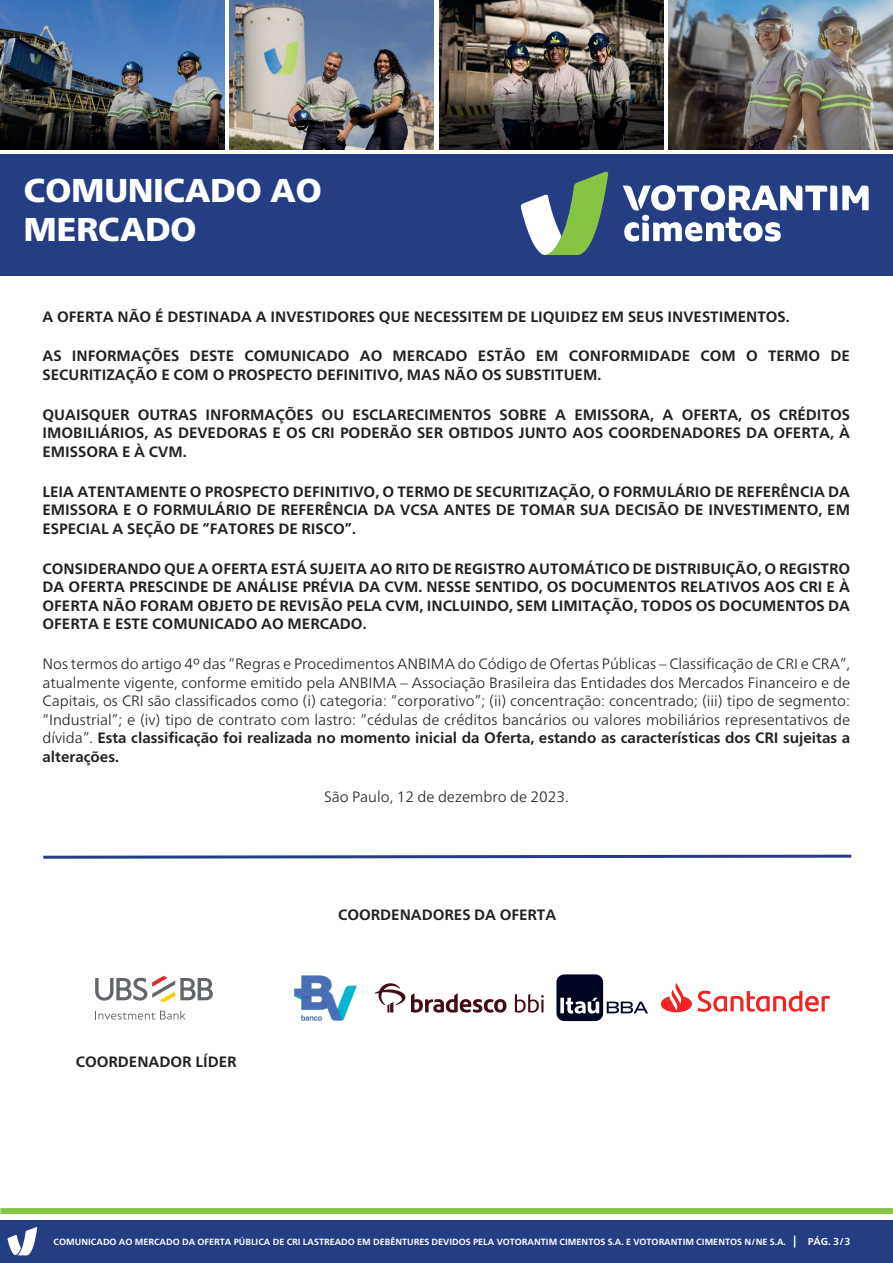
<style>
.page{position:relative;width:893px;height:1263px;background:#fff}
.page>*{position:absolute;margin:0;border:0;box-sizing:border-box;transform-origin:0 0}
.t1{font:900 33px/39.6px "Frutiger Neue LT";color:#fff}
.t2{font:700 15px/18.6px "Frutiger Neue LT";color:#231f20;text-align:justify}
.t3{font:300 15px/18.6px "Frutiger Neue LT";color:#231f20;text-align:justify}
.t4{font:700 9px "Frutiger Neue LT";color:#fff}
.s1{font-weight:700}
.s2{font-size:12px}
.s3{font-size:10.05px}
</style>
<div class="page">
<div style="left:0;top:1208px;width:893px;height:6px;background:#85c445"></div>
<div style="left:0;top:154px;width:893px;height:122px;background:#253d82"></div>
<svg style="left:623px;top:185px;width:246px;height:57px"></svg>
<svg style="left:520px;top:171px;width:88px;height:84px"></svg>
<div style="left:0;top:1220px;width:893px;height:42px;background:#253d82"></div>
<svg style="left:7px;top:1227px;width:30px;height:28px"></svg>
<img style="left:0;top:0;width:225px;height:149px">
<img style="left:439px;top:0;width:224px;height:149px">
<img style="left:230px;top:0;width:204px;height:149px">
<img style="left:669px;top:0;width:224px;height:149px">
<svg style="left:43px;top:854px;width:809px;height:5px"></svg>
<svg style="left:95px;top:976px;width:118px;height:26px"></svg>
<svg style="left:95px;top:1010px;width:91px;height:9px"></svg>
<img style="left:294px;top:975px;width:63px;height:46px">
<svg style="left:375px;top:983px;width:132px;height:29px"></svg>
<svg style="left:515px;top:994px;width:29px;height:18px"></svg>
<svg style="left:661px;top:983px;width:169px;height:29px"></svg>
<svg style="left:556px;top:974px;width:92px;height:47px"></svg>
<h1 class="t1" style="left:24px;top:170px;width:299px">COMUNICADO AO<br>MERCADO</h1>
<p class="t2" style="left:43px;top:307px;width:749px">A OFERTA NÃO É DESTINADA A INVESTIDORES QUE NECESSITEM DE LIQUIDEZ EM SEUS INVESTIMENTOS.</p>
<p class="t2" style="left:43px;top:347px;width:809px">AS INFORMAÇÕES DESTE COMUNICADO AO MERCADO ESTÃO EM CONFORMIDADE COM O TERMO DE<br>SECURITIZAÇÃO E COM O PROSPECTO DEFINITIVO, MAS NÃO OS SUBSTITUEM.</p>
<p class="t2" style="left:43px;top:405px;width:809px">QUAISQUER OUTRAS INFORMAÇÕES OU ESCLARECIMENTOS SOBRE A EMISSORA, A OFERTA, OS CRÉDITOS IMOBILIÁRIOS, AS DEVEDORAS E OS CRI PODERÃO SER OBTIDOS JUNTO AOS COORDENADORES DA OFERTA, À EMISSORA E À CVM.</p>
<p class="t2" style="left:43px;top:482px;width:809px">LEIA ATENTAMENTE O PROSPECTO DEFINITIVO, O TERMO DE SECURITIZAÇÃO, O FORMULÁRIO DE REFERÊNCIA DA EMISSORA E O FORMULÁRIO DE REFERÊNCIA DA VCSA ANTES DE TOMAR SUA DECISÃO DE INVESTIMENTO, EM ESPECIAL A SEÇÃO DE “FATORES DE RISCO”.</p>
<p class="t2" style="left:43px;top:559px;width:809px">CONSIDERANDO QUE A OFERTA ESTÁ SUJEITA AO RITO DE REGISTRO AUTOMÁTICO DE DISTRIBUIÇÃO, O REGISTRO DA OFERTA PRESCINDE DE ANÁLISE PRÉVIA DA CVM. NESSE SENTIDO, OS DOCUMENTOS RELATIVOS AOS CRI E À OFERTA NÃO FORAM OBJETO DE REVISÃO PELA CVM, INCLUINDO, SEM LIMITAÇÃO, TODOS OS DOCUMENTOS DA OFERTA E ESTE COMUNICADO AO MERCADO.</p>
<p class="t3" style="left:43px;top:654px;width:809px">Nos termos do artigo 4º das “Regras e Procedimentos ANBIMA do Código de Ofertas Públicas – Classificação de CRI e CRA”, atualmente vigente, conforme emitido pela ANBIMA – Associação Brasileira das Entidades dos Mercados Financeiro e de Capitais, os CRI são classificados como (i) categoria: “corporativo”; (ii) concentração: concentrado; (iii) tipo de segmento: “Industrial”; e (iv) tipo de contrato com lastro: “cédulas de créditos bancários ou valores mobiliários representativos de dívida”. <span class="s1">Esta classificação foi realizada no momento inicial da Oferta, estando as características dos CRI sujeitas a alterações.</span></p>
<p class="t3" style="left:324px;top:787px;width:246px">São Paulo, 12 de dezembro de 2023.</p>
<p class="t2" style="left:76px;top:1053px;width:162px">COORDENADOR LÍDER</p>
<p class="t2" style="left:338px;top:905px;width:220px">COORDENADORES DA OFERTA</p>
<p class="t4" style="left:54px;top:1236px;width:798px">COMUNICADO AO MERCADO DA OFERTA PÚBLICA DE CRI LASTREADO EM DEBÊNTURES DEVIDOS PELA VOTORANTIM CIMENTOS S.A. E VOTORANTIM CIMENTOS N/NE S.A. <span class="s2">|</span> <span class="s3">PÁG. 3/3</span></p>
</div>
